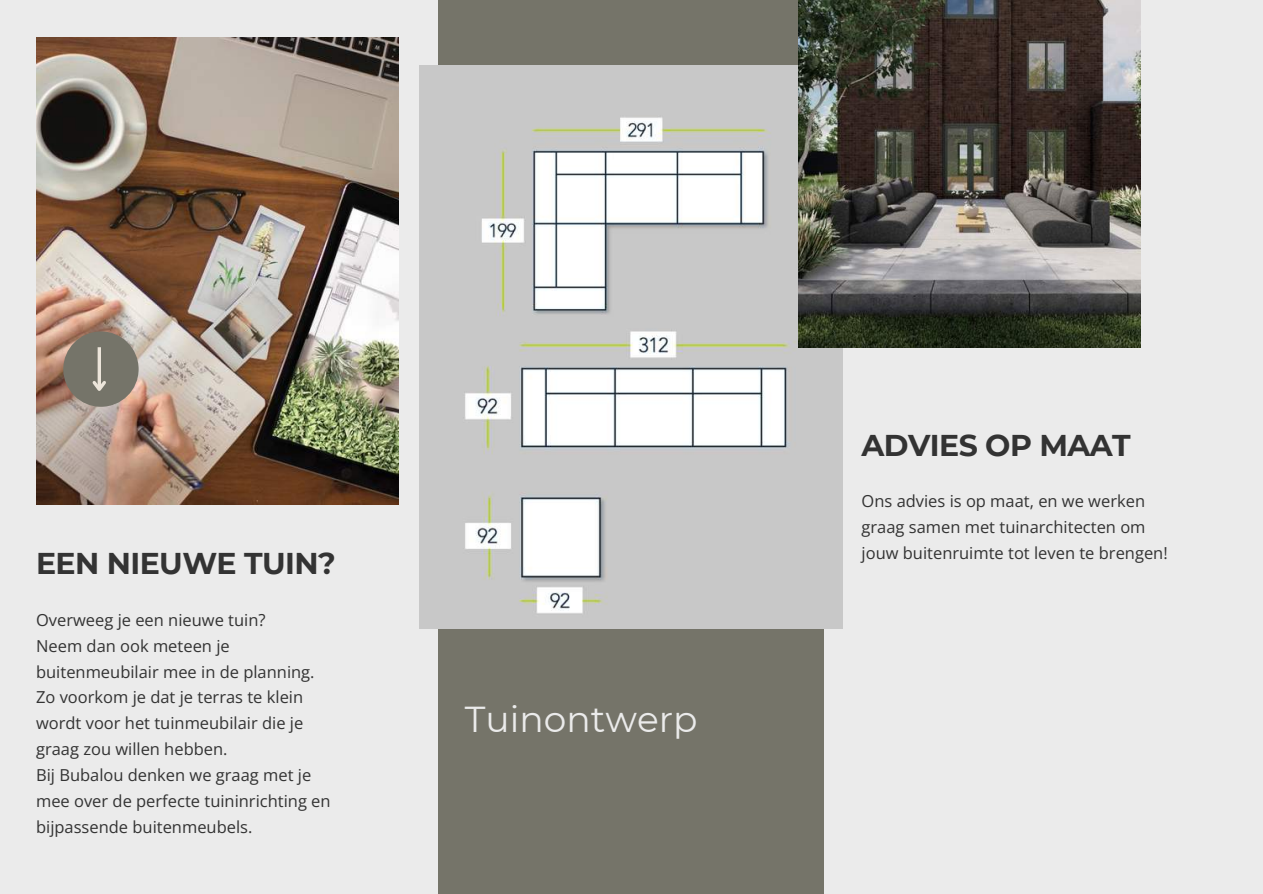
<style>
.page{position:relative;width:1263px;height:894px;background:#fff}
.page>*{position:absolute;margin:0;border:0;box-sizing:border-box;transform-origin:0 0}
.t1{font:36px "Montserrat";color:#ebebeb}
.t2{font:700 30px "Montserrat";letter-spacing:-.02em;color:#333}
.t3{font:16.5px/25.8px "Open Sans";color:#333}
</style>
<div class="page">
<div style="left:0;top:0;width:1263px;height:893px;background:#ebebeb"></div>
<img style="left:36px;top:37px;width:362px;height:467px">
<div style="left:439px;top:0;width:385px;height:893px;background:#757469"></div>
<div style="left:63px;top:331px;width:76px;height:75px;background:#757469;border-radius:50%"></div>
<hr style="left:98px;top:347px;width:3px;height:42px;background:#ece5da">
<svg style="left:92px;top:377px;width:14px;height:14px"></svg>
<img style="left:420px;top:66px;width:423px;height:562px">
<img style="left:798px;top:0;width:342px;height:347px">
<h2 class="t2" style="left:36px;top:544px;width:301px">EEN NIEUWE TUIN?</h2>
<p class="t3" style="left:36px;top:606px;width:296px">Overweeg je een nieuwe tuin?<br>Neem dan ook meteen je buitenmeubilair mee in de planning.<br>Zo voorkom je dat je terras te klein wordt voor het tuinmeubilair die je graag zou willen hebben.<br>Bij Bubalou denken we graag met je mee over de perfecte tuininrichting en bijpassende buitenmeubels.</p>
<h1 class="t1" style="left:465px;top:696px;width:234px">Tuinontwerp</h1>
<h2 class="t2" style="left:862px;top:427px;width:271px">ADVIES OP MAAT</h2>
<p class="t3" style="left:862px;top:487px;width:308px">Ons advies is op maat, en we werken graag samen met tuinarchitecten om jouw buitenruimte tot leven te brengen!</p>
</div>
